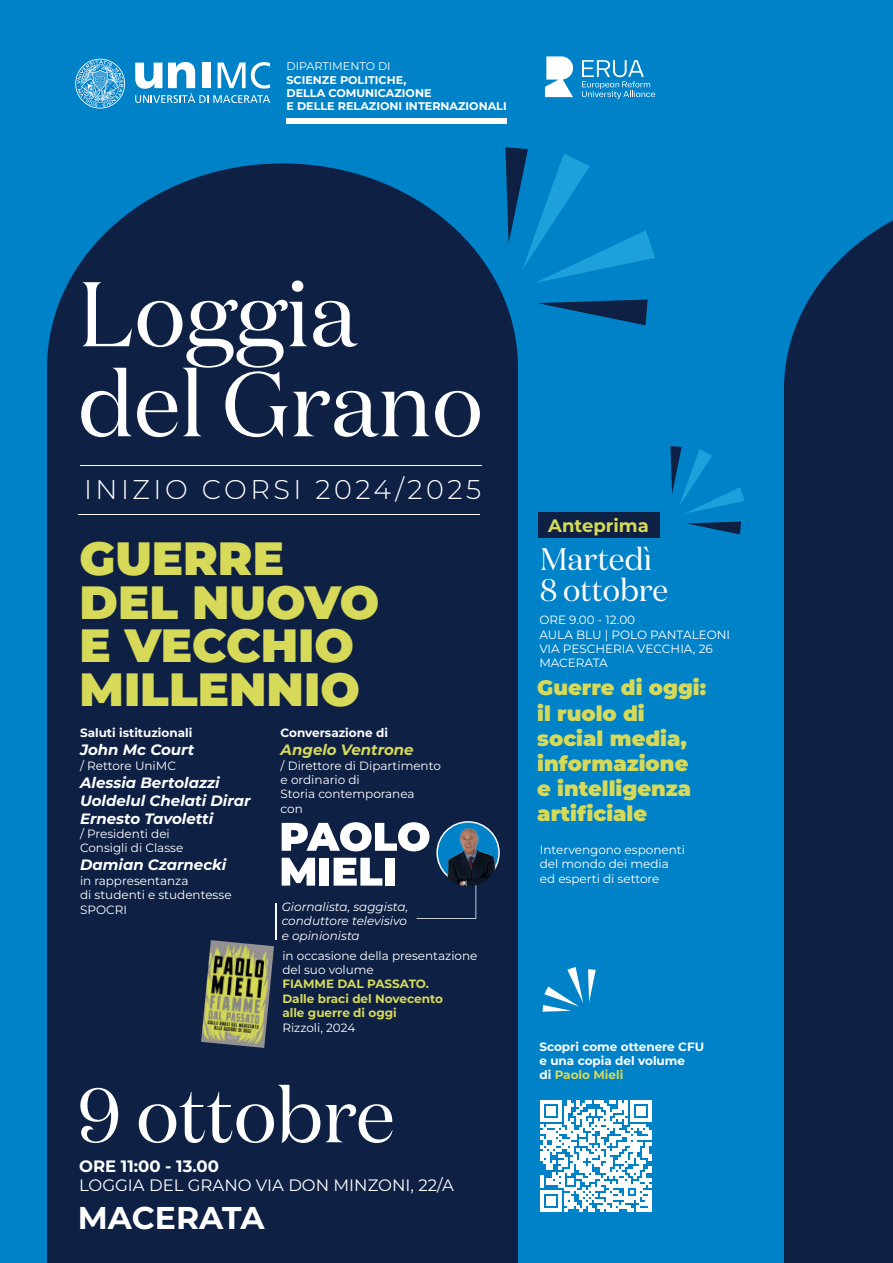
<style>
.page{position:relative;width:893px;height:1263px;background:#0082c8}
.page>*{position:absolute;margin:0;border:0;box-sizing:border-box;transform-origin:0 0}
.t1{font:91.5px/90px "Domaine Display";color:#fff}
.t2{font:76.65px "Domaine Display";color:#fff}
.t3{font:900 46.65px/43.7px "Montserrat";color:#d7d958}
.t4{font:700 31.5px "Montserrat";color:#fff}
.t5{font:31.05px/31px "Domaine Display";color:#fff}
.t6{font:300 27px "Montserrat";letter-spacing:.13em;color:#fff}
.t7{font:900 21px/25.2px "Montserrat";color:#d7d958}
.t8{font:700 18px "Montserrat";color:#d7d958}
.t9{font:16.5px "Montserrat";color:#fff}
.t10{font:700 16.5px "Montserrat";color:#fff}
.t11{font:italic 700 15px/18px "Montserrat";color:#fff}
.t12{font:italic 700 15px "Montserrat";color:#d7d958}
.t13{font:12px/14.4px "Montserrat";color:#fff}
.t14{font:700 12px/14.4px "Montserrat";color:#fff}
.t15{font:700 12px/14.4px "Montserrat";color:#d7d958}
.t16{font:italic 12px/14.4px "Montserrat";color:#fff;text-align:justify}
.t17{font:700 11.1px/13.4px "Montserrat";color:#fff}
.t18{font:11.1px "Montserrat";color:#fff}
.t19{font:2.55px "Calibri";color:#000001}
.s1{color:#d7d958}
</style>
<div class="page">
<div style="left:286px;top:118px;width:221px;height:6px;background:#fff"></div>
<svg style="left:75px;top:59px;width:50px;height:50px"></svg>
<svg style="left:135px;top:62px;width:135px;height:41px"></svg>
<div style="left:47px;top:163px;width:471px;height:1100px;background:#0e2144"></div>
<div style="left:784px;top:220px;width:109px;height:1043px;background:#0e2144"></div>
<svg style="left:538px;top:299px;width:110px;height:26px"></svg>
<svg style="left:505px;top:147px;width:150px;height:136px"></svg>
<svg style="left:687px;top:522px;width:54px;height:12px"></svg>
<svg style="left:670px;top:446px;width:75px;height:67px"></svg>
<div style="left:417px;top:882px;width:59px;height:37px;background:#0e2144"></div>
<hr style="left:275px;top:903px;width:2px;height:37px;background:#fbfbfc">
<svg style="left:542px;top:967px;width:54px;height:45px"></svg>
<hr style="left:80px;top:465px;width:402px;height:1px;background:#fff">
<hr style="left:78px;top:514px;width:402px;height:1px;background:#fff">
<img style="left:201px;top:940px;width:73px;height:108px">
<div style="left:538px;top:512px;width:122px;height:26px;background:#0e2144"></div>
<svg style="left:282px;top:822px;width:147px;height:29px;background:#9ea6b4"></svg>
<svg style="left:282px;top:858px;width:33px;height:28px"></svg>
<div style="left:320px;top:858px;width:9px;height:28px;background:#fff"></div>
<svg style="left:334px;top:858px;width:48px;height:28px"></svg>
<div style="left:385px;top:858px;width:9px;height:28px;background:#fff"></div>
<svg style="left:545px;top:56px;width:28px;height:41px"></svg>
<svg style="left:582px;top:60px;width:73px;height:39px"></svg>
<svg style="left:540px;top:1100px;width:111px;height:111px"></svg>
<hr style="left:648px;top:1190px;width:3px;height:21px;background:#fff">
<svg style="left:437px;top:822px;width:62px;height:62px"></svg>
<div style="left:436px;top:821px;width:64px;height:63px;border:2px solid #fbfbfc;border-radius:50%"></div>
<img style="left:443px;top:827px;width:55px;height:59px">
<p class="t18" style="left:286px;top:59px;width:106px">DIPARTIMENTO DI</p>
<p class="t17" style="left:286px;top:73px;width:222px">SCIENZE POLITICHE,<br>DELLA COMUNICAZIONE<br>E DELLE RELAZIONI INTERNAZIONALI</p>
<h1 class="t1" style="left:78px;top:268px;width:406px">Loggia del Grano</h1>
<h3 class="t6" style="left:84px;top:471px;width:399px">INIZIO CORSI 2024/2025</h3>
<h3 class="t3" style="left:80px;top:535px;width:301px">GUERRE<br>DEL NUOVO<br>E VECCHIO<br>MILLENNIO</h3>
<p class="t14" style="left:80px;top:725px;width:114px">Saluti istituzionali</p>
<p class="t11" style="left:80px;top:740px;width:116px">John Mc Court</p>
<p class="t13" style="left:80px;top:758px;width:97px">/ Rettore UniMC</p>
<p class="t11" style="left:80px;top:773px;width:172px">Alessia Bertolazzi<br>Uoldelul Chelati Dirar<br>Ernesto Tavoletti</p>
<p class="t13" style="left:80px;top:826px;width:105px">/ Presidenti dei<br>Consigli di Classe</p>
<p class="t11" style="left:80px;top:856px;width:148px">Damian Czarnecki</p>
<p class="t13" style="left:80px;top:873px;width:153px">in rappresentanza<br>di studenti e studentesse<br>SPOCRI</p>
<p class="t14" style="left:281px;top:725px;width:109px">Conversazione di</p>
<p class="t12" style="left:281px;top:740px;width:135px">Angelo Ventrone</p>
<p class="t13" style="left:281px;top:758px;width:162px">/ Direttore di Dipartimento e ordinario di<br>Storia contemporanea<br>con</p>
<p class="t16" style="left:282px;top:899px;width:128px">Giornalista, saggista, conduttore televisivo e opinionista</p>
<p class="t13" style="left:282px;top:948px;width:197px">in occasione della presentazione del suo volume</p>
<p class="t15" style="left:282px;top:977px;width:162px">FIAMME DAL PASSATO.<br>Dalle braci del Novecento alle guerre di oggi</p>
<p class="t13" style="left:282px;top:1020px;width:74px">Rizzoli, 2024</p>
<h2 class="t2" style="left:78px;top:1068px;width:318px">9 ottobre</h2>
<h3 class="t10" style="left:79px;top:1155px;width:141px">ORE 11:00 - 13.00</h3>
<h3 class="t9" style="left:79px;top:1174px;width:376px">LOGGIA DEL GRANO VIA DON MINZONI, 22/A</h3>
<h3 class="t4" style="left:78px;top:1197px;width:188px">MACERATA</h3>
<h3 class="t8" style="left:548px;top:514px;width:102px">Anteprima</h3>
<h3 class="t5" style="left:540px;top:543px;width:130px">Martedì<br>8 ottobre</h3>
<p class="t13" style="left:539px;top:612px;width:192px">ORE 9.00 - 12.00<br>AULA BLU | POLO PANTALEONI<br>VIA PESCHERIA VECCHIA, 26<br>MACERATA</p>
<h3 class="t7" style="left:537px;top:675px;width:170px">Guerre di oggi: il ruolo di social media, informazione e intelligenza artificiale</h3>
<p class="t13" style="left:540px;top:842px;width:147px">Intervengono esponenti del mondo dei media ed esperti di settore</p>
<p class="t14" style="left:539px;top:1039px;width:166px">Scopri come ottenere CFU e una copia del volume<br>di <span class="s1">Paolo Mieli</span></p>
<p class="t19" style="left:530px;top:1223px;width:2px">!</p>
<p class="t19" style="left:642px;top:1221px;width:2px">!</p>
</div>
